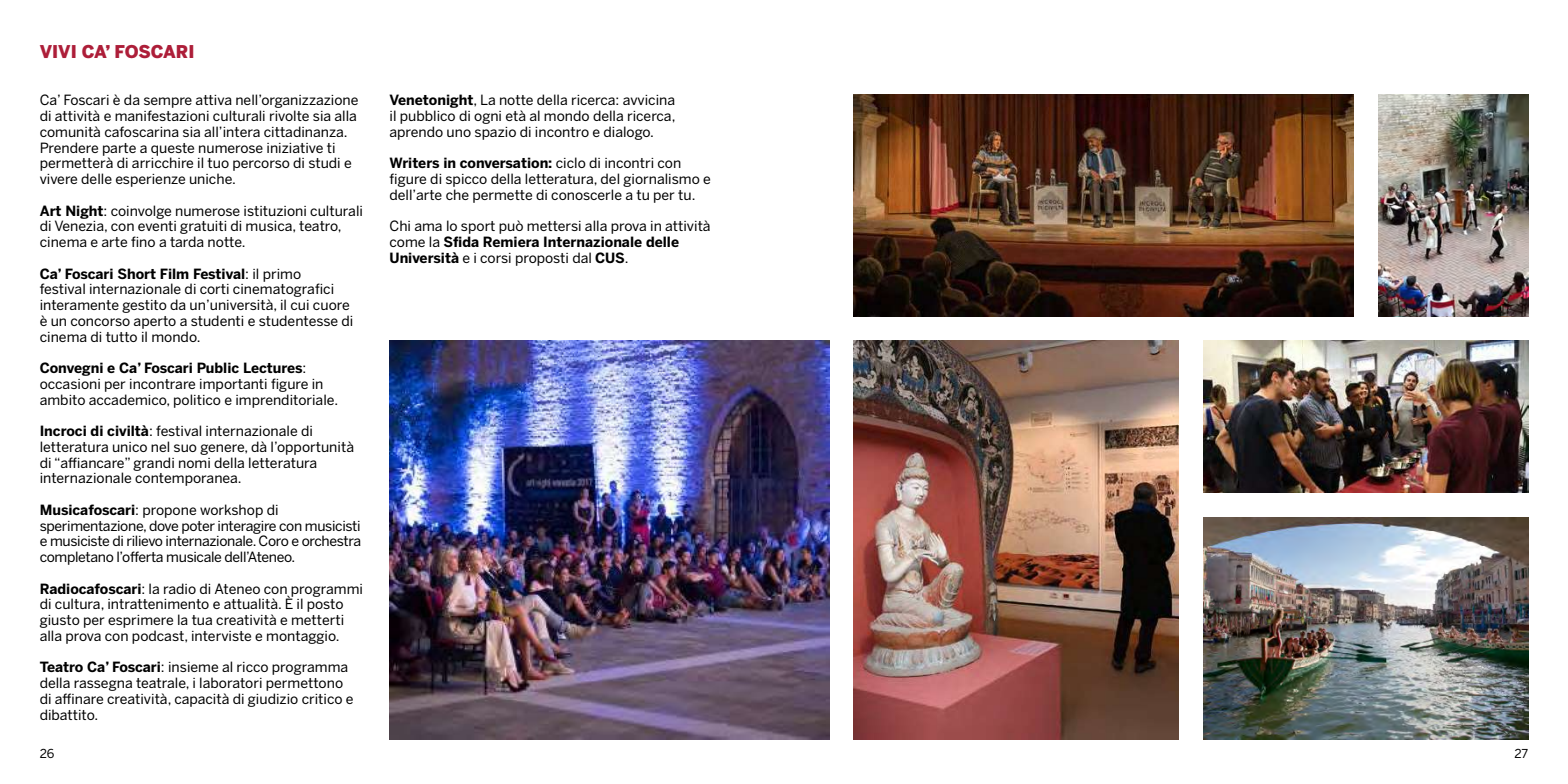
<style>
.page{position:relative;width:1568px;height:784px;background:#fff}
.page>*{position:absolute;margin:0;border:0;box-sizing:border-box;transform-origin:0 0}
.t1{font:900 17.5px "Benton Sans";letter-spacing:-.005em;color:#ad1e39}
.t2{font:14px/15.8px "Benton Sans";color:#000}
.t3{font:14px/15.8px "Benton Sans";letter-spacing:-.025em;color:#000}
.t4{font:12.25px "Benton Sans";color:#000}
.s1{font-weight:700}
</style>
<div class="page">
<img style="left:1203px;top:341px;width:325px;height:152px">
<img style="left:853px;top:341px;width:325px;height:398px">
<img style="left:853px;top:94px;width:500px;height:222px">
<img style="left:1378px;top:94px;width:150px;height:222px">
<img style="left:1203px;top:517px;width:325px;height:222px">
<img style="left:389px;top:341px;width:440px;height:398px">
<p class="t1" style="left:40px;top:42px;width:156px">VIVI CA’ FOSCARI</p>
<p class="t2" style="left:40px;top:92px;width:320px">Ca’ Foscari è da sempre attiva nell’organizzazione di attività e manifestazioni culturali rivolte sia alla comunità cafoscarina sia all’intera cittadinanza.<br>Prendere parte a queste numerose iniziative ti permetterà di arricchire il tuo percorso di studi e vivere delle esperienze uniche.</p>
<p class="t2" style="left:40px;top:202px;width:325px"><span class="s1">Art Night</span>: coinvolge numerose istituzioni culturali di Venezia, con eventi gratuiti di musica, teatro, cinema e arte fino a tarda notte.</p>
<p class="t2" style="left:40px;top:265px;width:315px"><span class="s1">Ca’ Foscari Short Film Festival</span>: il primo<br>festival internazionale di corti cinematografici interamente gestito da un’università, il cui cuore è un concorso aperto a studenti e studentesse di cinema di tutto il mondo.</p>
<p class="t2" style="left:40px;top:360px;width:300px"><span class="s1">Convegni e Ca’ Foscari Public Lectures</span>: occasioni per incontrare importanti figure in ambito accademico, politico e imprenditoriale.</p>
<p class="t2" style="left:40px;top:423px;width:311px"><span class="s1">Incroci di civiltà</span>: festival internazionale di letteratura unico nel suo genere, dà l’opportunità di “affiancare” grandi nomi della letteratura internazionale contemporanea.</p>
<p class="t3" style="left:40px;top:502px;width:323px"><span class="s1">Musicafoscari</span>: propone workshop di sperimentazione, dove poter interagire con musicisti e musiciste di rilievo internazionale. Coro e orchestra completano l’offerta musicale dell’Ateneo.</p>
<p class="t2" style="left:40px;top:580px;width:325px"><span class="s1">Radiocafoscari</span>: la radio di Ateneo con programmi di cultura, intrattenimento e attualità. È il posto giusto per esprimere la tua creatività e metterti alla prova con podcast, interviste e montaggio.</p>
<p class="t2" style="left:40px;top:659px;width:315px"><span class="s1">Teatro Ca’ Foscari</span>: insieme al ricco programma della rassegna teatrale, i laboratori permettono di affinare creatività, capacità di giudizio critico e dibattito.</p>
<p class="t2" style="left:389px;top:92px;width:287px;text-align:justify"><span class="s1">Venetonight</span>, La notte della ricerca: avvicina il pubblico di ogni età al mondo della ricerca, aprendo uno spazio di incontro e dialogo.</p>
<p class="t2" style="left:389px;top:155px;width:323px"><span class="s1">Writers in conversation:</span> ciclo di incontri con figure di spicco della letteratura, del giornalismo e dell’arte che permette di conoscerle a tu per tu.</p>
<p class="t2" style="left:389px;top:218px;width:318px">Chi ama lo sport può mettersi alla prova in attività come la <span class="s1">Sfida Remiera Internazionale delle<br>Università</span> e i corsi proposti dal <span class="s1">CUS</span>.</p>
<p class="t4" style="left:40px;top:746px;width:16px">26</p>
<p class="t4" style="left:1514px;top:746px;width:15px">27</p>
</div>
